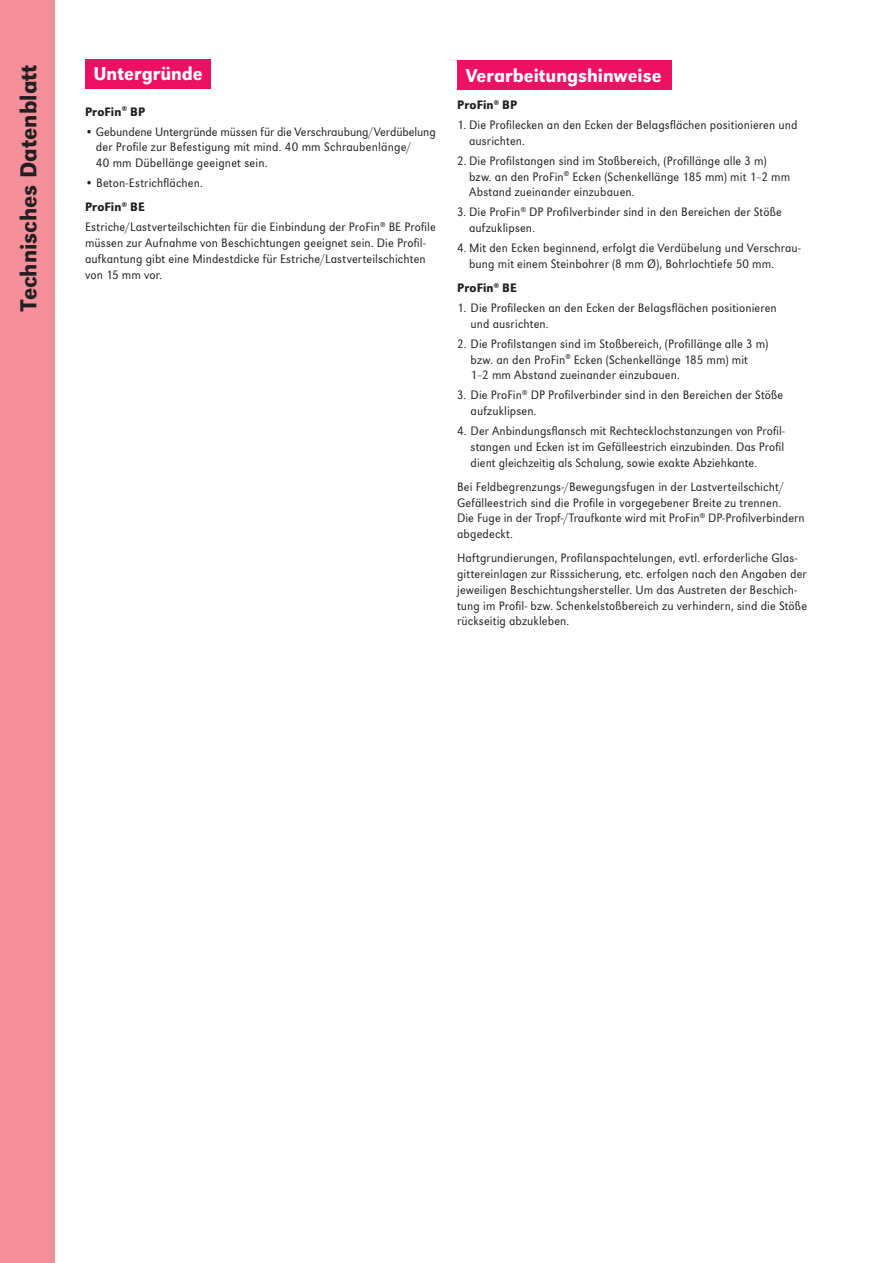
<style>
.page{position:relative;width:893px;height:1263px;background:#fff}
.page>*{position:absolute;margin:0;border:0;box-sizing:border-box;transform-origin:0 0}
.t1{font:500 24px "URW Grotesk Nar";color:#231f20}
.t2{font:500 19.5px "URW Grotesk Nar";color:#fff}
.t3{font:300 12.75px/15.8px "URW Grotesk Nar";letter-spacing:.01em;color:#231f20}
.t4{font:500 12.75px "URW Grotesk Nar";letter-spacing:.015em;color:#231f20}
</style>
<div class="page">
<div style="left:0;top:0;width:55px;height:1263px;background:#f48f9c"></div>
<div style="left:85px;top:59px;width:125px;height:30px;background:#ec1163"></div>
<div style="left:457px;top:60px;width:215px;height:30px;background:#ec1163"></div>
<p class="t1" style="left:14px;top:311px;width:248px;rotate:-90deg">Technisches Datenblatt</p>
<p class="t2" style="left:94px;top:62px;width:111px">Untergründe</p>
<p class="t4" style="left:85px;top:104px;width:62px">ProFin<sup>®</sup> BP</p>
<p class="t3" style="left:96px;top:123px;width:341px;text-indent:-11px">• Gebundene Untergründe müssen für die Verschraubung/Verdübelung der Profile zur Befestigung mit mind. 40 mm Schraubenlänge/<br>40 mm Dübellänge geeignet sein.</p>
<p class="t3" style="left:85px;top:175px;width:119px">• Beton-Estrichflächen.</p>
<p class="t4" style="left:85px;top:200px;width:61px">ProFin<sup>®</sup> BE</p>
<p class="t3" style="left:85px;top:219px;width:352px">Estriche/Lastverteilschichten für die Einbindung der ProFin<sup>®</sup> BE Profile müssen zur Aufnahme von Beschichtungen geeignet sein. Die Profil&shy;aufkantung gibt eine Mindestdicke für Estriche/Lastverteilschichten von 15 mm vor.</p>
<p class="t2" style="left:466px;top:64px;width:197px">Verarbeitungshinweise</p>
<p class="t4" style="left:457px;top:97px;width:62px">ProFin<sup>®</sup> BP</p>
<p class="t3" style="left:469px;top:117px;width:330px;text-indent:-12px">1. Die Profilecken an den Ecken der Belagsflächen positionieren und ausrichten.</p>
<p class="t3" style="left:469px;top:153px;width:323px;text-indent:-12px">2. Die Profilstangen sind im Stoßbereich, (Profillänge alle 3 m) bzw. an den ProFin<sup>®</sup> Ecken (Schenkellänge 185 mm) mit 1–2 mm<br>Abstand zueinander einzubauen.</p>
<p class="t3" style="left:469px;top:204px;width:314px;text-indent:-12px">3. Die ProFin<sup>®</sup> DP Profilverbinder sind in den Bereichen der Stöße aufzuklipsen.</p>
<p class="t3" style="left:469px;top:240px;width:333px;text-indent:-12px">4. Mit den Ecken beginnend, erfolgt die Verdübelung und Verschrau&shy;bung mit einem Steinbohrer (8 mm Ø), Bohrlochtiefe 50 mm.</p>
<p class="t4" style="left:457px;top:280px;width:61px">ProFin<sup>®</sup> BE</p>
<p class="t3" style="left:471px;top:300px;width:308px;text-indent:-14px">1. Die Profilecken an den Ecken der Belagsflächen positionieren und ausrichten.</p>
<p class="t3" style="left:471px;top:336px;width:299px;text-indent:-14px">2. Die Profilstangen sind im Stoßbereich, (Profillänge alle 3 m) bzw. an den ProFin<sup>®</sup> Ecken (Schenkellänge 185 mm) mit<br>1–2 mm Abstand zueinander einzubauen.</p>
<p class="t3" style="left:471px;top:387px;width:314px;text-indent:-14px">3. Die ProFin<sup>®</sup> DP Profilverbinder sind in den Bereichen der Stöße aufzuklipsen.</p>
<p class="t3" style="left:471px;top:423px;width:316px;text-align:justify;text-indent:-14px">4. Der Anbindungsflansch mit Rechtecklochstanzungen von Profil&shy;stangen und Ecken ist im Gefälleestrich einzubinden. Das Profil dient gleichzeitig als Schalung, sowie exakte Abziehkante.</p>
<p class="t3" style="left:457px;top:479px;width:349px">Bei Feldbegrenzungs-/Bewegungsfugen in der Lastverteilschicht/ Gefälleestrich sind die Profile in vorgegebener Breite zu trennen.<br>Die Fuge in der Tropf-/Traufkante wird mit ProFin<sup>®</sup> DP-Profilverbindern abgedeckt.</p>
<p class="t3" style="left:457px;top:550px;width:351px">Haftgrundierungen, Profilanspachtelungen, evtl. erforderliche Glas&shy;gittereinlagen zur Risssicherung, etc. erfolgen nach den Angaben der jeweiligen Beschichtungshersteller. Um das Austreten der Beschich&shy;tung im Profil- bzw. Schenkelstoßbereich zu verhindern, sind die Stöße rückseitig abzukleben.</p>
</div>
